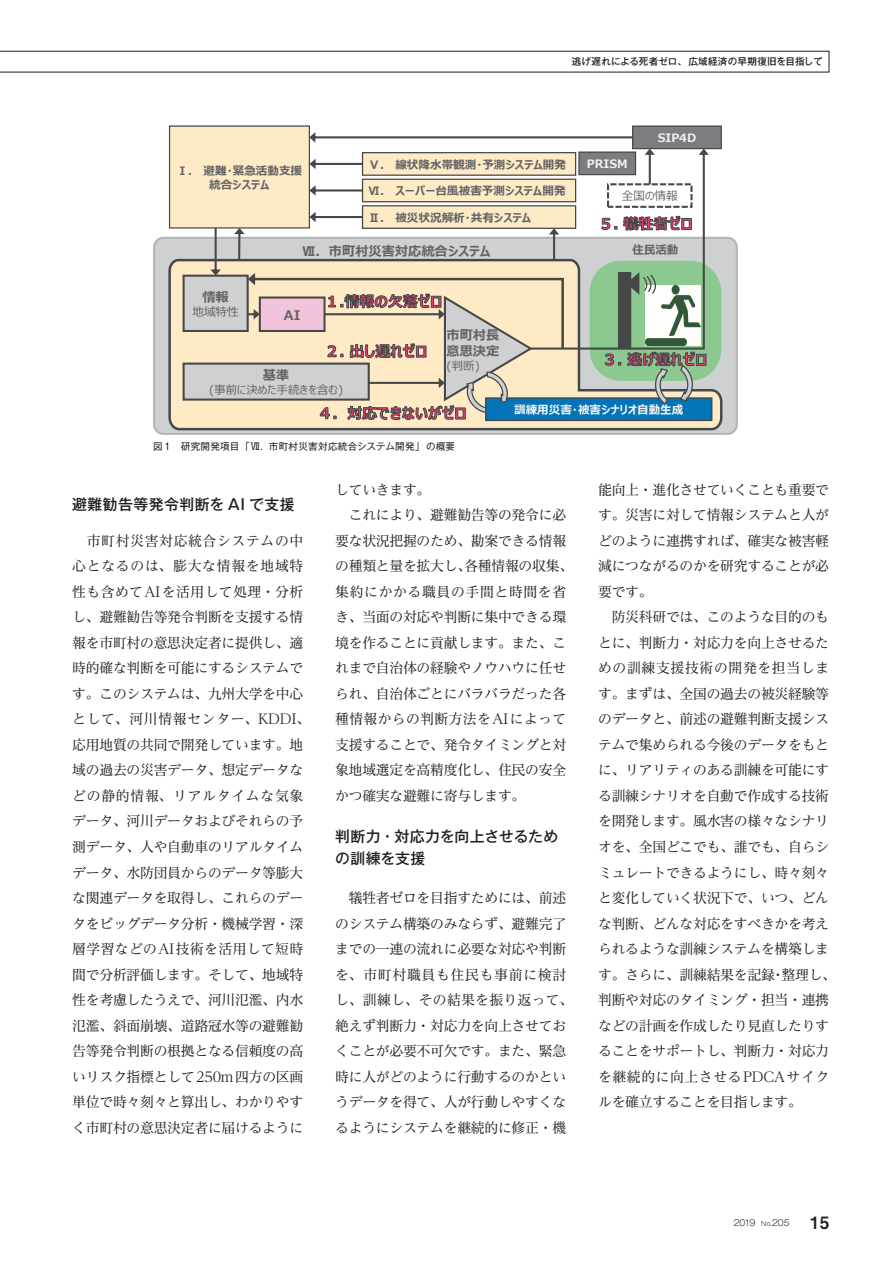
<style>
.page{position:relative;width:893px;height:1263px;background:#fff}
.page>*{position:absolute;margin:0;border:0;box-sizing:border-box;transform-origin:0 0}
.t1{font:500 14.85px/21.3px "Gothic MB101 Pr 5";letter-spacing:.03em;color:#231f20}
.t2{font:13.8px/25.5px "Reim Pro";letter-spacing:-.02em;color:#231f20}
.t3{font:700 13.2px/15.9px "Meiryo UI";color:#636366}
.t4{font:700 11.55px/14px "Meiryo UI";color:#636366;text-align:center}
.t5{font:11.55px "Meiryo UI";color:#636366}
.t6{font:700 11.55px "Meiryo UI";color:#f2f3f4}
.t7{font:700 11.55px "Meiryo";color:#636366}
.t8{font:9.6px "Gothic MB101 Pr 5";letter-spacing:.03em;color:#231f20}
.t9{font:500 9.6px "Gothic MB101 Pr 5";letter-spacing:.015em;color:#231f20}
.t10{font:300 8.55px "Gothic MB101 Pr 5";color:#231f20}
.s1{font-size:6.45px}
.s2{font-family:"Midashi Go Pr 5 MB31";font-weight:400;font-size:16.95px}
</style>
<div class="page">
<svg style="left:0;top:51px;width:829px;height:21px"></svg>
<svg style="left:153px;top:237px;width:585px;height:198px;background:#c6c7c9"></svg>
<svg style="left:168px;top:259px;width:554px;height:171px;background:#cec0a4"></svg>
<svg style="left:169px;top:125px;width:553px;height:296px"></svg>
<p class="t9" style="left:572px;top:54px;width:252px">逃げ遅れによる死者ゼロ、広域経済の早期復旧を目指して</p>
<p class="t4" style="left:177px;top:164px;width:127px">Ⅰ．避難・緊急活動支援統合システム</p>
<p class="t4" style="left:368px;top:158px;width:199px">Ⅴ．線状降水帯観測・予測システム開発</p>
<p class="t4" style="left:368px;top:184px;width:199px">Ⅵ．スーパー台風被害予測システム開発</p>
<p class="t4" style="left:368px;top:211px;width:164px">Ⅱ．被災状況解析・共有システム</p>
<p class="t3" style="left:202px;top:290px;width:28px">情報</p>
<p class="t5" style="left:192px;top:304px;width:48px">地域特性</p>
<p class="t3" style="left:302px;top:243px;width:190px">Ⅶ．市町村災害対応統合システム</p>
<p class="t3" style="left:284px;top:307px;width:18px">AI</p>
<p class="t3" style="left:263px;top:368px;width:28px">基準</p>
<p class="t5" style="left:209px;top:382px;width:136px">(事前に決めた手続きを含む)</p>
<p class="t3" style="left:446px;top:328px;width:54px">市町村長意思決定</p>
<p class="t5" style="left:446px;top:358px;width:35px">(判断)</p>
<p class="t6" style="left:587px;top:156px;width:42px">PRISM</p>
<p class="t6" style="left:658px;top:130px;width:40px">SIP4D</p>
<p class="t5" style="left:622px;top:188px;width:57px">全国の情報</p>
<p class="t7" style="left:632px;top:242px;width:48px">住民活動</p>
<p class="t8" style="left:153px;top:438px;width:304px">図1　研究開発項目「Ⅶ．市町村災害対応統合システム開発」の概要</p>
<p class="t6" style="left:514px;top:402px;width:171px">訓練用災害・被害シナリオ自動生成</p>
<p class="t1" style="left:72px;top:492px;width:224px">避難勧告等発令判断を AI で支援</p>
<p class="t2" style="left:72px;top:528px;width:239px">　市町村災害対応統合システムの中心となるのは、膨大な情報を地域特性も含めてAIを活用して処理・分析し、避難勧告等発令判断を支援する情報を市町村の意思決定者に提供し、適時的確な判断を可能にするシステムです。このシステムは、九州大学を中心として、河川情報センター、KDDI、応用地質の共同で開発しています。地域の過去の災害データ、想定データなどの静的情報、リアルタイムな気象データ、河川データおよびそれらの予測データ、人や自動車のリアルタイムデータ、水防団員からのデータ等膨大な関連データを取得し、これらのデータをビッグデータ分析・機械学習・深層学習などのAI技術を活用して短時間で分析評価します。そして、地域特性を考慮したうえで、河川氾濫、内水氾濫、斜面崩壊、道路冠水等の避難勧告等発令判断の根拠となる信頼度の高いリスク指標として250m四方の区画単位で時々刻々と算出し、わかりやすく市町村の意思決定者に届けるように</p>
<p class="t2" style="left:335px;top:476px;width:239px">していきます。<br>　これにより、避難勧告等の発令に必要な状況把握のため、勘案できる情報の種類と量を拡大し、各種情報の収集、集約にかかる職員の手間と時間を省き、当面の対応や判断に集中できる環境を作ることに貢献します。また、これまで自治体の経験やノウハウに任せられ、自治体ごとにバラバラだった各種情報からの判断方法をAIによって支援することで、発令タイミングと対象地域選定を高精度化し、住民の安全かつ確実な避難に寄与します。</p>
<p class="t1" style="left:335px;top:825px;width:225px">判断力・対応力を向上させるための訓練を支援</p>
<p class="t2" style="left:335px;top:885px;width:239px">　犠牲者ゼロを目指すためには、前述のシステム構築のみならず、避難完了までの一連の流れに必要な対応や判断を、市町村職員も住民も事前に検討し、訓練し、その結果を振り返って、絶えず判断力・対応力を向上させておくことが必要不可欠です。また、緊急時に人がどのように行動するのかというデータを得て、人が行動しやすくなるようにシステムを継続的に修正・機</p>
<p class="t2" style="left:598px;top:477px;width:239px">能向上・進化させていくことも重要です。災害に対して情報システムと人がどのように連携すれば、確実な被害軽減につながるのかを研究することが必要です。<br>　防災科研では、このような目的のもとに、判断力・対応力を向上させるための訓練支援技術の開発を担当します。まずは、全国の過去の被災経験等のデータと、前述の避難判断支援システムで集められる今後のデータをもとに、リアリティのある訓練を可能にする訓練シナリオを自動で作成する技術を開発します。風水害の様々なシナリオを、全国どこでも、誰でも、自らシミュレートできるようにし、時々刻々と変化していく状況下で、いつ、どんな判断、どんな対応をすべきかを考えられるような訓練システムを構築します。さらに、訓練結果を記録・整理し、判断や対応のタイミング・担当・連携などの計画を作成したり見直したりすることをサポートし、判断力・対応力を継続的に向上させるPDCAサイクルを確立することを目指します。</p>
<p class="t10" style="left:734px;top:1216px;width:97px">2019 <span class="s1">No</span>.205 <span class="s2">15</span></p>
</div>
